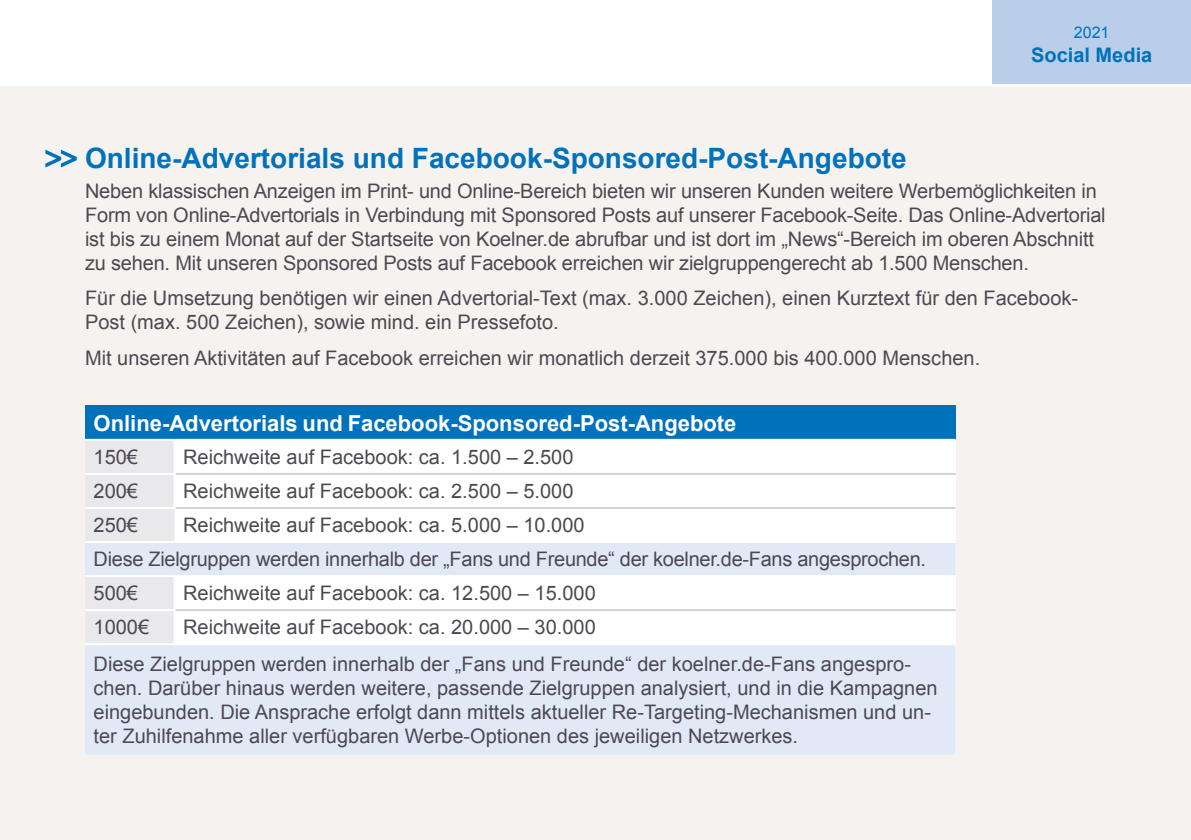
<style>
.page{position:relative;width:1191px;height:840px;background:#fff}
.page>*{position:absolute;margin:0;border:0;box-sizing:border-box;transform-origin:0 0}
.t1{font:700 28px "Arial";color:#0072bc}
.t2{font:700 22px "Arial";color:#fff}
.t3{font:20px/24px "Arial";color:#4d4852}
.t4{font:700 20px "Arial";color:#0072bc}
.t5{font:16px "Arial";color:#0072bc}
</style>
<div class="page">
<div style="left:0;top:85px;width:1191px;height:754px;background:#f5f2ef"></div>
<svg style="left:45px;top:149px;width:32px;height:18px"></svg>
<div style="left:85px;top:405px;width:870px;height:34px;background:#0072bc"></div>
<div style="left:85px;top:440px;width:90px;height:100px;background:#e9e8eb"></div>
<div style="left:175px;top:440px;width:780px;height:100px;background:#fff"></div>
<div style="left:85px;top:542px;width:870px;height:212px;background:#e1e9f6"></div>
<div style="left:176px;top:576px;width:779px;height:66px;background:#fff"></div>
<hr style="left:174px;top:440px;width:2px;height:32px;background:#fff">
<hr style="left:176px;top:472px;width:779px;height:2px;background:#d1d2d4">
<hr style="left:174px;top:474px;width:2px;height:32px;background:#fff">
<hr style="left:85px;top:472px;width:91px;height:2px;background:#fff">
<hr style="left:85px;top:506px;width:91px;height:2px;background:#fff">
<hr style="left:176px;top:506px;width:779px;height:2px;background:#d4d2d7">
<hr style="left:85px;top:438px;width:90px;height:2px;background:#fff">
<hr style="left:175px;top:438px;width:780px;height:2px;background:#fff">
<hr style="left:85px;top:540px;width:90px;height:2px;background:#fff">
<hr style="left:175px;top:540px;width:780px;height:2px;background:#fff">
<hr style="left:85px;top:574px;width:90px;height:2px;background:#fff">
<hr style="left:175px;top:574px;width:780px;height:2px;background:#fff">
<hr style="left:174px;top:576px;width:2px;height:32px;background:#fff">
<hr style="left:85px;top:608px;width:91px;height:2px;background:#fff">
<hr style="left:174px;top:610px;width:2px;height:32px;background:#fff">
<hr style="left:85px;top:642px;width:90px;height:2px;background:#fff">
<hr style="left:175px;top:642px;width:780px;height:2px;background:#fff">
<hr style="left:176px;top:608px;width:779px;height:2px;background:#d1d2d4">
<div style="left:992px;top:0;width:199px;height:85px;background:#bacde9"></div>
<hr style="left:0;top:84px;width:1191px;height:2px;background:#fff">
<p class="t5" style="left:1074px;top:22px;width:37px">2021</p>
<p class="t4" style="left:1031px;top:41px;width:123px">Social Media</p>
<h1 class="t1" style="left:85px;top:139px;width:823px">Online-Advertorials und Facebook-Sponsored-Post-Angebote</h1>
<p class="t3" style="left:85px;top:179px;width:1022px">Neben klassischen Anzeigen im Print- und Online-Bereich bieten wir unseren Kunden weitere Werbemöglichkeiten in Form von Online-Advertorials in Verbindung mit Sponsored Posts auf unserer Facebook-Seite. Das Online-Advertorial ist bis zu einem Monat auf der Startseite von Koelner.de abrufbar und ist dort im „News“-Bereich im oberen Abschnitt zu sehen. Mit unseren Sponsored Posts auf Facebook erreichen wir zielgruppengerecht ab 1.500 Menschen.</p>
<p class="t3" style="left:85px;top:286px;width:994px">Für die Umsetzung benötigen wir einen Advertorial-Text (max. 3.000 Zeichen), einen Kurztext für den Facebook-<br>Post (max. 500 Zeichen), sowie mind. ein Pressefoto.</p>
<p class="t3" style="left:85px;top:345px;width:896px">Mit unseren Aktivitäten auf Facebook erreichen wir monatlich derzeit 375.000 bis 400.000 Menschen.</p>
<p class="t2" style="left:94px;top:408px;width:644px">Online-Advertorials und Facebook-Sponsored-Post-Angebote</p>
<p class="t3" style="left:94px;top:445px;width:46px">150€</p>
<p class="t3" style="left:183px;top:445px;width:392px">Reichweite auf Facebook: ca. 1.500 – 2.500</p>
<p class="t3" style="left:94px;top:479px;width:46px">200€</p>
<p class="t3" style="left:183px;top:479px;width:392px">Reichweite auf Facebook: ca. 2.500 – 5.000</p>
<p class="t3" style="left:94px;top:513px;width:46px">250€</p>
<p class="t3" style="left:94px;top:508px;width:834px;line-height:34px;text-indent:90px">Reichweite auf Facebook: ca. 5.000 – 10.000<br>Diese Zielgruppen werden innerhalb der „Fans und Freunde“ der koelner.de-Fans angesprochen.<br>500€</p>
<p class="t3" style="left:183px;top:581px;width:414px">Reichweite auf Facebook: ca. 12.500 – 15.000</p>
<p class="t3" style="left:94px;top:609px;width:819px;line-height:36.2px;text-indent:90px">Reichweite auf Facebook: ca. 20.000 – 30.000<br>Diese Zielgruppen werden innerhalb der „Fans und Freunde“ der koelner.de-Fans angespro-</p>
<p class="t3" style="left:94px;top:675px;width:845px">chen. Darüber hinaus werden weitere, passende Zielgruppen analysiert, und in die Kampagnen eingebunden. Die Ansprache erfolgt dann mittels aktueller Re-Targeting-Mechanismen und un&shy;ter Zuhilfenahme aller verfügbaren Werbe-Optionen des jeweiligen Netzwerkes.</p>
<p class="t3" style="left:94px;top:615px;width:57px">1000€</p>
</div>
